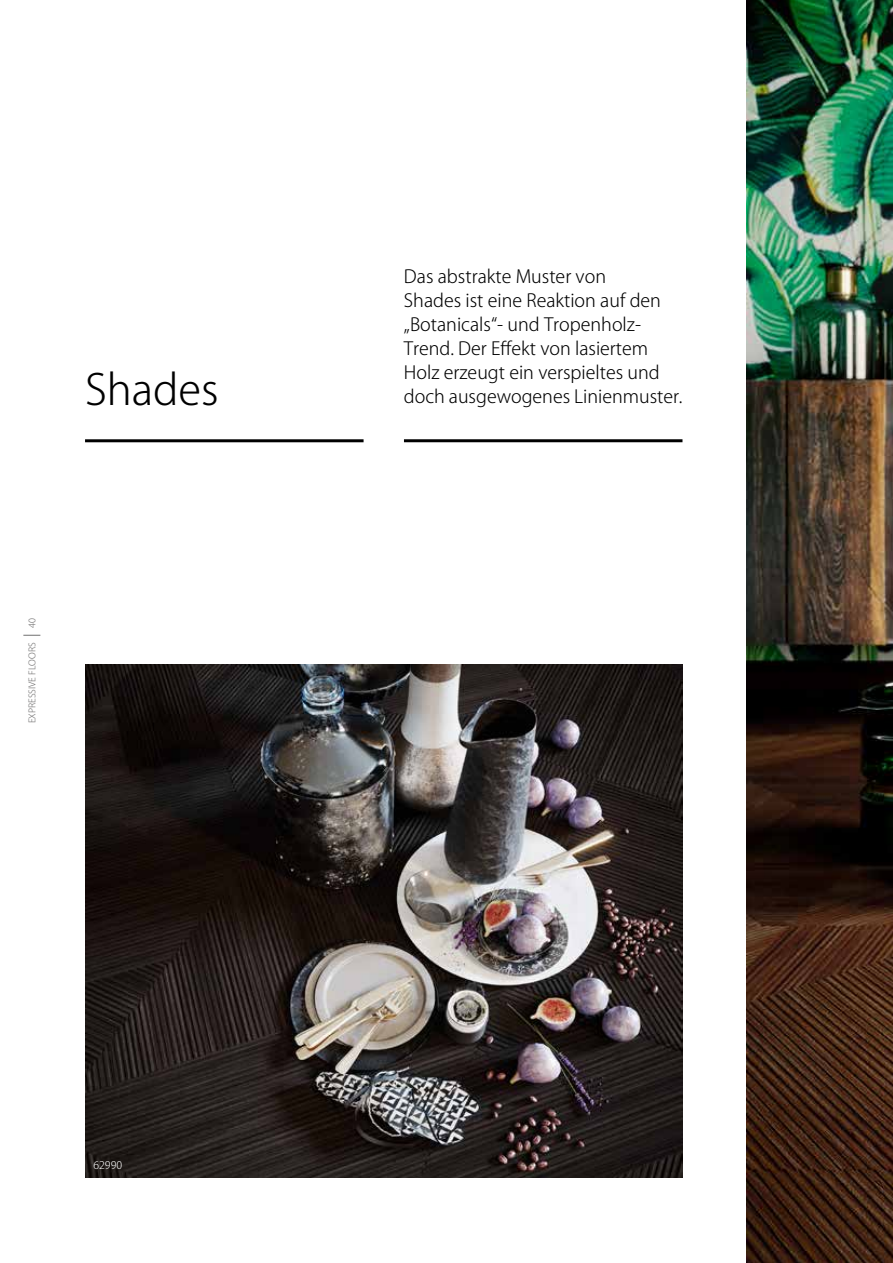
<style>
.page{position:relative;width:893px;height:1263px;background:#fff}
.page>*{position:absolute;margin:0;border:0;box-sizing:border-box;transform-origin:0 0}
.t1{font:300 42px "Koz Go Pro";color:#000}
.t2{font:300 18px/24px "Koz Go Pr 6 N";color:#000}
.t3{font:300 10.5px "Koz Go Pro";color:#fff}
.t4{font:300 9px "Koz Go Pro";color:#706f6f}
</style>
<div class="page">
<img style="left:85px;top:664px;width:597px;height:514px">
<img style="left:746px;top:0;width:147px;height:1263px">
<hr style="left:85px;top:439px;width:279px;height:3px;background:#000">
<hr style="left:404px;top:439px;width:278px;height:3px;background:#000">
<svg style="left:23px;top:635px;width:17px;height:1px"></svg>
<h1 class="t1" style="left:85px;top:362px;width:135px">Shades</h1>
<p class="t4" style="left:26px;top:628px;width:11px;rotate:-90deg">40</p>
<p class="t4" style="left:26px;top:723px;width:82px;rotate:-90deg">EXPRESSIVE FLOORS</p>
<p class="t3" style="left:94px;top:1159px;width:30px">62990</p>
<p class="t2" style="left:404px;top:265px;width:280px">Das abstrakte Muster von<br>Shades ist eine Reaktion auf den „Botanicals“- und Tropenholz-<br>Trend. Der Effekt von lasiertem<br>Holz erzeugt ein verspieltes und doch ausgewogenes Linienmuster.</p>
</div>
